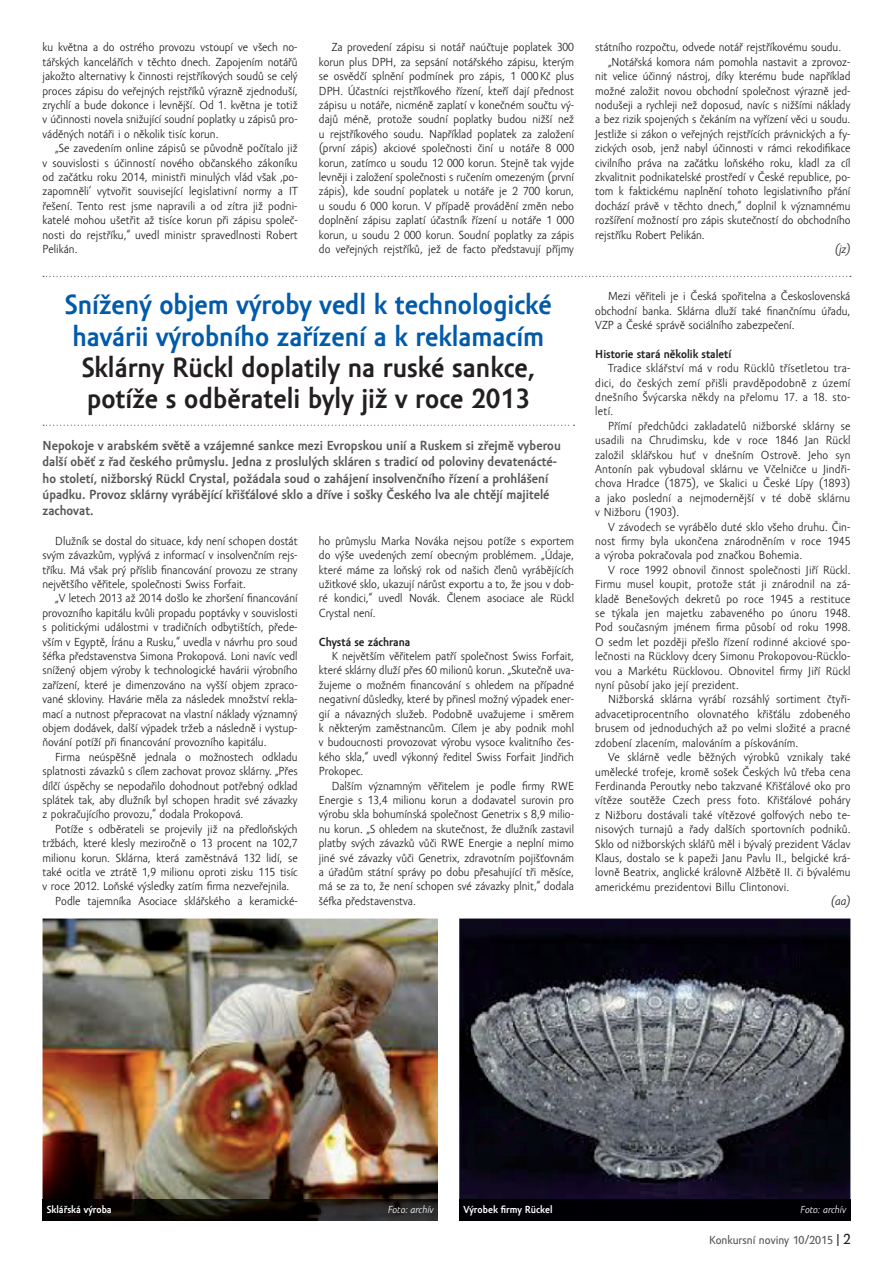
<style>
.page{position:relative;width:893px;height:1263px;background:#fff}
.page>*{position:absolute;margin:0;border:0;box-sizing:border-box;transform-origin:0 0}
.t1{font:700 28.5px/31.3px "Amor Sans Pro";color:#015aaa}
.t2{font:700 28.5px/31.3px "Amor Sans Pro";color:#231f20}
.t3{font:700 13.5px/16.2px "Amor Sans Pro";color:#57585a}
.t4{font:12px/14.4px "Amor Sans Pro";color:#231f20;text-align:justify}
.t5{font:700 12px "Amor Sans Pro";color:#231f20}
.t6{font:12px "Amor Sans Text Pro";color:#57585a}
.t7{font:italic 12px "Amor Sans Pro";color:#231f20}
.t8{font:700 10.5px "Amor Sans Pro";color:#fff}
.t9{font:italic 10.5px "Amor Sans Pro";color:#fff}
.s1{color:#231f20}
.s2{font-size:15px;color:#231f20}
</style>
<div class="page">
<svg style="left:43px;top:425px;width:531px;height:1px"></svg>
<svg style="left:43px;top:276px;width:808px;height:1px"></svg>
<img style="left:43px;top:918px;width:395px;height:281px">
<img style="left:43px;top:1199px;width:395px;height:21px">
<img style="left:459px;top:918px;width:391px;height:281px">
<div style="left:459px;top:1199px;width:391px;height:21px;background:#000004"></div>
<p class="t4" style="left:43px;top:41px;width:257px">ku května a do ostrého provozu vstoupí ve všech no&shy;tářských kancelářích v těchto dnech. Zapojením notářů jakožto alternativy k činnosti rejstříkových soudů se celý proces zápisu do veřejných rejstříků výrazně zjednoduší, zrychlí a bude dokonce i levnější. Od 1. května je totiž v účinnosti novela snižující soudní poplatky u zápisů pro&shy;váděných notáři i o několik tisíc korun.</p>
<p class="t4" style="left:43px;top:141px;width:257px;text-indent:13px">„Se zavedením online zápisů se původně počítalo již v souvislosti s účinností nového občanského zákoníku od začátku roku 2014, ministři minulých vlád však ‚po&shy;zapomněli‘ vytvořit související legislativní normy a IT řešení. Tento rest jsme napravili a od zítra již podni&shy;katelé mohou ušetřit až tisíce korun při zápisu společ&shy;nosti do rejstříku,“ uvedl ministr spravedlnosti Robert Pelikán.</p>
<p class="t4" style="left:319px;top:41px;width:257px;text-indent:13px">Za provedení zápisu si notář naúčtuje poplatek 300 korun plus DPH, za sepsání notářského zápisu, kterým se osvědčí splnění podmínek pro zápis, 1 000 Kč plus DPH. Účastníci rejstříkového řízení, kteří dají přednost zápisu u notáře, nicméně zaplatí v konečném součtu vý&shy;dajů méně, protože soudní poplatky budou nižší než u rejstříkového soudu. Například poplatek za založení (první zápis) akciové společnosti činí u notáře 8 000 korun, zatímco u soudu 12 000 korun. Stejně tak vyjde levněji i založení společnosti s ručením omezeným (první zápis), kde soudní poplatek u notáře je 2 700 korun, u soudu 6 000 korun. V případě provádění změn nebo doplnění zápisu zaplatí účastník řízení u notáře 1 000 korun, u soudu 2 000 korun. Soudní poplatky za zápis do veřejných rejstříků, jež de facto představují příjmy</p>
<p class="t4" style="left:595px;top:41px;width:247px">státního rozpočtu, odvede notář rejstříkovému soudu.</p>
<p class="t4" style="left:608px;top:55px;width:244px">„Notářská komora nám pomohla nastavit a zprovoz-</p>
<p class="t4" style="left:595px;top:69px;width:257px">nit velice účinný nástroj, díky kterému bude například</p>
<p class="t4" style="left:595px;top:84px;width:257px">možné založit novou obchodní společnost výrazně jed-</p>
<p class="t4" style="left:595px;top:98px;width:257px">nodušeji a rychleji než doposud, navíc s nižšími náklady</p>
<p class="t4" style="left:595px;top:113px;width:257px">a bez rizik spojených s čekáním na vyřízení věci u soudu.</p>
<p class="t4" style="left:595px;top:127px;width:257px">Jestliže si zákon o veřejných rejstřících právnických a fy-</p>
<p class="t4" style="left:595px;top:141px;width:257px">zických osob, jenž nabyl účinnosti v rámci rekodifikace</p>
<p class="t4" style="left:595px;top:156px;width:257px">civilního práva na začátku loňského roku, kladl za cíl</p>
<p class="t4" style="left:595px;top:170px;width:257px">zkvalitnit podnikatelské prostředí v České republice, po-</p>
<p class="t4" style="left:595px;top:185px;width:257px">tom k faktickému naplnění tohoto legislativního přání</p>
<p class="t4" style="left:595px;top:199px;width:257px">dochází právě v těchto dnech,“ doplnil k významnému</p>
<p class="t4" style="left:595px;top:213px;width:257px">rozšíření možností pro zápis skutečností do obchodního</p>
<p class="t4" style="left:595px;top:228px;width:111px">rejstříku Robert Pelikán.</p>
<p class="t7" style="left:835px;top:243px;width:17px">(jz)</p>
<h1 class="t1" style="left:65px;top:290px;width:488px">Snížený objem výroby vedl k technologické havárii výrobního zařízení a k reklamacím</h1>
<h1 class="t2" style="left:82px;top:353px;width:455px">Sklárny Rückl doplatily na ruské sankce, potíže s odběrateli byly již v roce 2013</h1>
<p class="t3" style="left:43px;top:438px;width:520px">Nepokoje v arabském světě a vzájemné sankce mezi Evropskou unií a Ruskem si zřejmě vyberou další oběť z řad českého průmyslu. Jedna z proslulých skláren s tradicí od poloviny devatenácté&shy;ho století, nižborský Rückl Crystal, požádala soud o zahájení insolvenčního řízení a prohlášení úpadku. Provoz sklárny vyrábějící křišťálové sklo a dříve i sošky Českého lva ale chtějí majitelé zachovat.</p>
<p class="t4" style="left:43px;top:534px;width:257px;text-indent:13px">Dlužník se dostal do situace, kdy není schopen dostát svým závazkům, vyplývá z informací v insolvenčním rejs&shy;tříku. Má však prý příslib financování provozu ze strany největšího věřitele, společnosti Swiss Forfait.</p>
<p class="t4" style="left:43px;top:591px;width:257px;text-indent:13px">„V letech 2013 až 2014 došlo ke zhoršení financování provozního kapitálu kvůli propadu poptávky v souvislosti s politickými událostmi v tradičních odbytištích, přede&shy;vším v Egyptě, Íránu a Rusku,“ uvedla v návrhu pro soud šéfka představenstva Simona Prokopová. Loni navíc vedl snížený objem výroby k technologické havárii výrobního zařízení, které je dimenzováno na vyšší objem zpraco&shy;vané skloviny. Havárie měla za následek množství rekla&shy;mací a nutnost přepracovat na vlastní náklady významný objem dodávek, další výpadek tržeb a následně i vystup&shy;ňování potíží při financování provozního kapitálu.</p>
<p class="t4" style="left:43px;top:750px;width:257px;text-indent:13px">Firma neúspěšně jednala o možnostech odkladu splatnosti závazků s cílem zachovat provoz sklárny. „Přes dílčí úspěchy se nepodařilo dohodnout potřebný odklad splátek tak, aby dlužník byl schopen hradit své závazky z pokračujícího provozu,“ dodala Prokopová.</p>
<p class="t4" style="left:55px;top:822px;width:244px">Potíže s odběrateli se projevily již na předloňských</p>
<p class="t4" style="left:43px;top:836px;width:257px">tržbách, které klesly meziročně o 13 procent na 102,7</p>
<p class="t4" style="left:43px;top:851px;width:257px">milionu korun. Sklárna, která zaměstnává 132 lidí, se</p>
<p class="t4" style="left:43px;top:865px;width:257px">také ocitla ve ztrátě 1,9 milionu oproti zisku 115 tisíc</p>
<p class="t4" style="left:43px;top:879px;width:248px">v roce 2012. Loňské výsledky zatím firma nezveřejnila.</p>
<p class="t4" style="left:55px;top:894px;width:244px">Podle tajemníka Asociace sklářského a keramické-</p>
<p class="t4" style="left:319px;top:534px;width:257px">ho průmyslu Marka Nováka nejsou potíže s exportem do výše uvedených zemí obecným problémem. „Údaje, které máme za loňský rok od našich členů vyrábějících užitkové sklo, ukazují nárůst exportu a to, že jsou v dob&shy;ré kondici,“ uvedl Novák. Členem asociace ale Rückl Crystal není.</p>
<p class="t5" style="left:319px;top:635px;width:93px">Chystá se záchrana</p>
<p class="t4" style="left:319px;top:649px;width:257px;text-indent:13px">K největším věřitelem patří společnost Swiss Forfait, které sklárny dluží přes 60 milionů korun. „Skutečně uva&shy;žujeme o možném financování s ohledem na případné negativní důsledky, které by přinesl možný výpadek ener&shy;gií a návazných služeb. Podobně uvažujeme i směrem k některým zaměstnancům. Cílem je aby podnik mohl v budoucnosti provozovat výrobu vysoce kvalitního čes&shy;kého skla,“ uvedl výkonný ředitel Swiss Forfait Jindřich Prokopec.</p>
<p class="t4" style="left:319px;top:779px;width:257px;text-indent:13px">Dalším významným věřitelem je podle firmy RWE Energie s 13,4 milionu korun a dodavatel surovin pro výrobu skla bohumínská společnost Genetrix s 8,9 milio&shy;nu korun. „S ohledem na skutečnost, že dlužník zastavil platby svých závazků vůči RWE Energie a neplní mimo jiné své závazky vůči Genetrix, zdravotním pojišťovnám a úřadům státní správy po dobu přesahující tři měsíce, má se za to, že není schopen své závazky plnit,“ dodala šéfka představenstva.</p>
<p class="t4" style="left:595px;top:289px;width:257px;text-indent:13px">Mezi věřiteli je i Česká spořitelna a Československá obchodní banka. Sklárna dluží také finančnímu úřadu, VZP a České správě sociálního zabezpečení.</p>
<p class="t5" style="left:595px;top:347px;width:137px">Historie stará několik staletí</p>
<p class="t4" style="left:595px;top:361px;width:257px;text-indent:13px">Tradice sklářství má v rodu Rücklů třísetletou tra&shy;dici, do českých zemí přišli pravděpodobně z území dnešního Švýcarska někdy na přelomu 17. a 18. sto&shy;letí.</p>
<p class="t4" style="left:595px;top:419px;width:257px;text-indent:13px">Přímí předchůdci zakladatelů nižborské sklárny se usadili na Chrudimsku, kde v roce 1846 Jan Rückl založil sklářskou huť v dnešním Ostrově. Jeho syn Antonín pak vybudoval sklárnu ve Včelničce u Jindři&shy;chova Hradce (1875), ve Skalici u České Lípy (1893) a jako poslední a nejmodernější v té době sklárnu v Nižboru (1903).</p>
<p class="t4" style="left:595px;top:520px;width:257px;text-indent:13px">V závodech se vyrábělo duté sklo všeho druhu. Čin&shy;nost firmy byla ukončena znárodněním v roce 1945 a výroba pokračovala pod značkou Bohemia.</p>
<p class="t4" style="left:595px;top:563px;width:257px;text-indent:13px">V roce 1992 obnovil činnost společnosti Jiří Rückl.<br>Firmu musel koupit, protože stát ji znárodnil na zá&shy;kladě Benešových dekretů po roce 1945 a restituce se týkala jen majetku zabaveného po únoru 1948.<br>Pod současným jménem firma působí od roku 1998.<br>O sedm let později přešlo řízení rodinné akciové spo&shy;lečnosti na Rücklovy dcery Simonu Prokopovou-Rücklo&shy;vou a Markétu Rücklovou. Obnovitel firmy Jiří Rückl nyní působí jako její prezident.</p>
<p class="t4" style="left:595px;top:693px;width:257px;text-indent:13px">Nižborská sklárna vyrábí rozsáhlý sortiment čtyři&shy;advacetiprocentního olovnatého křišťálu zdobeného brusem od jednoduchých až po velmi složité a pracné zdobení zlacením, malováním a pískováním.</p>
<p class="t4" style="left:595px;top:750px;width:257px;text-indent:13px">Ve sklárně vedle běžných výrobků vznikaly také umělecké trofeje, kromě sošek Českých lvů třeba cena Ferdinanda Peroutky nebo takzvané Křišťálové oko pro vítěze soutěže Czech press foto. Křišťálové poháry z Nižboru dostávali také vítězové golfových nebo te&shy;nisových turnajů a řady dalších sportovních podniků.<br>Sklo od nižborských sklářů měl i bývalý prezident Václav Klaus, dostalo se k papeži Janu Pavlu II., belgické krá&shy;lovně Beatrix, anglické královně Alžbětě II. či bývalému americkému prezidentovi Billu Clintonovi.</p>
<p class="t7" style="left:831px;top:895px;width:21px">(aa)</p>
<p class="t8" style="left:47px;top:1203px;width:67px">Sklářská výroba</p>
<p class="t9" style="left:388px;top:1203px;width:47px">Foto: archív</p>
<p class="t8" style="left:463px;top:1203px;width:91px">Výrobek firmy Rückel</p>
<p class="t9" style="left:800px;top:1203px;width:47px">Foto: archív</p>
<p class="t6" style="left:709px;top:1234px;width:143px">Konkursní noviny 10/2015 <span class="s1">|</span> <span class="s2">2</span></p>
</div>
